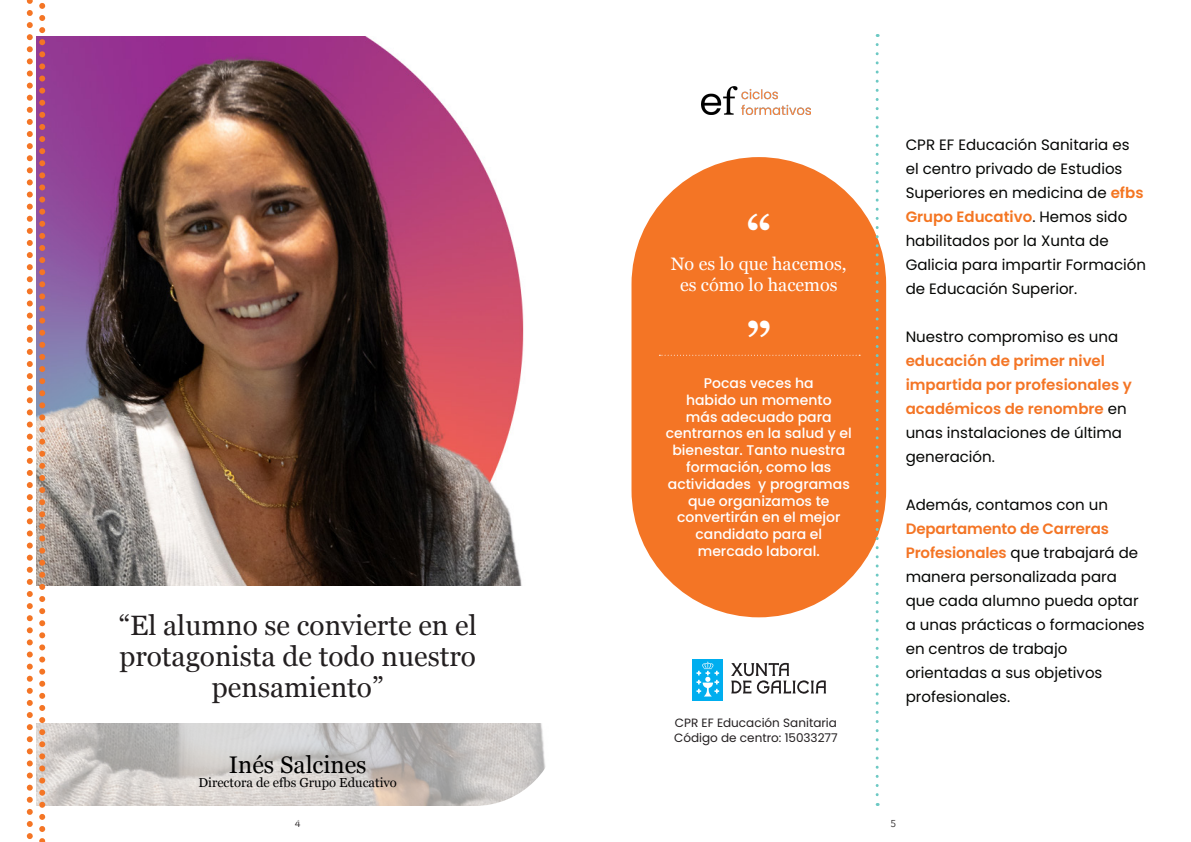
<style>
.page{position:relative;width:1191px;height:842px;background:#fff}
.page>*{position:absolute;margin:0;border:0;box-sizing:border-box;transform-origin:0 0}
.t1{font:700 48.6px "Georgia";color:#fff}
.t2{font:28px/31px "Georgia";color:#231f20;text-align:center}
.t3{font:24px "Georgia";color:#000}
.t4{font:18px "Georgia";color:#fff}
.t5{font:15px/24px "Poppins";color:#040503}
.t6{font:600 15px/24px "Poppins";color:#f47525}
.t7{font:500 14px/16.8px "Poppins";color:#fff;text-align:center}
.t8{font:13px "Georgia";color:#000}
.t9{font:12px "Poppins";color:#231f20}
.t10{font:10px "Avenir Next";color:#231f20}
.s1{font-weight:600;color:#f47521}
.s2{color:#000}
.s3{font-weight:400;color:#040503}
.s4{font-weight:600;color:#f47525}
</style>
<div class="page">
<img style="left:36px;top:36px;width:488px;height:550px">
<div style="left:631px;top:157px;width:255px;height:460px;background:#f47525;border-radius:127px"></div>
<svg style="left:659px;top:355px;width:201px;height:1px"></svg>
<div style="left:692px;top:659px;width:31px;height:42px;background:#00aeef"></div>
<svg style="left:696px;top:661px;width:23px;height:35px"></svg>
<svg style="left:731px;top:663px;width:95px;height:31px"></svg>
<svg style="left:26px;top:723px;width:520px;height:95px;background:#d2cfcc"></svg>
<svg style="left:39px;top:3px;width:6px;height:839px;background:#cf9084"></svg>
<svg style="left:27px;top:0;width:6px;height:839px"></svg>
<svg style="left:875px;top:45px;width:3px;height:761px"></svg>
<img style="left:701px;top:86px;width:110px;height:29px">
<p class="t2" style="left:119px;top:608px;width:359px">“El alumno se convierte en el</p>
<p class="t2" style="left:119px;top:639px;width:358px">protagonista de todo nuestro pensamiento”</p>
<p class="t3" style="left:229px;top:747px;width:139px">Inés Salcines</p>
<p class="t8" style="left:198px;top:773px;width:200px">Directora de efbs Grupo Educativo</p>
<p class="t1" style="left:746px;top:196px;width:27px">“</p>
<p class="t4" style="left:671px;top:250px;width:177px">No es lo que hacemos,</p>
<p class="t4" style="left:680px;top:272px;width:159px">es cómo lo hacemos</p>
<p class="t1" style="left:746px;top:303px;width:27px">”</p>
<p class="t7" style="left:666px;top:375px;width:187px">Pocas veces ha<br>habido un momento<br>más adecuado para centrarnos en la salud y el bienestar. Tanto nuestra formación, como las actividades y programas que organizamos te convertirán en el mejor candidato para el mercado laboral.</p>
<p class="t9" style="left:675px;top:716px;width:164px">CPR EF Educación Sanitaria</p>
<p class="t9" style="left:674px;top:731px;width:165px">Código de centro: 15033277</p>
<p class="t5" style="left:905px;top:133px;width:242px">CPR EF Educación Sanitaria es el centro privado de Estudios<br>Superiores en medicina de <span class="s1">efbs<br>Grupo Educativo</span><span class="s2">.</span> Hemos sido habilitados por la Xunta de<br>Galicia para impartir Formación de Educación Superior.</p>
<p class="t6" style="left:905px;top:325px;width:228px"><span class="s3">Nuestro compromiso es una </span>educación de primer nivel impartida por profesionales y académicos de renombre <span class="s3">en unas instalaciones de última generación.</span></p>
<p class="t5" style="left:905px;top:493px;width:240px">Además, contamos con un<br><span class="s4">Departamento de Carreras<br>Profesionales</span> que trabajará de manera personalizada para que cada alumno pueda optar a unas prácticas o formaciones en centros de trabajo orientadas a sus objetivos profesionales.</p>
<p class="t10" style="left:295px;top:815px;width:7px">4</p>
<p class="t10" style="left:890px;top:815px;width:7px">5</p>
</div>
